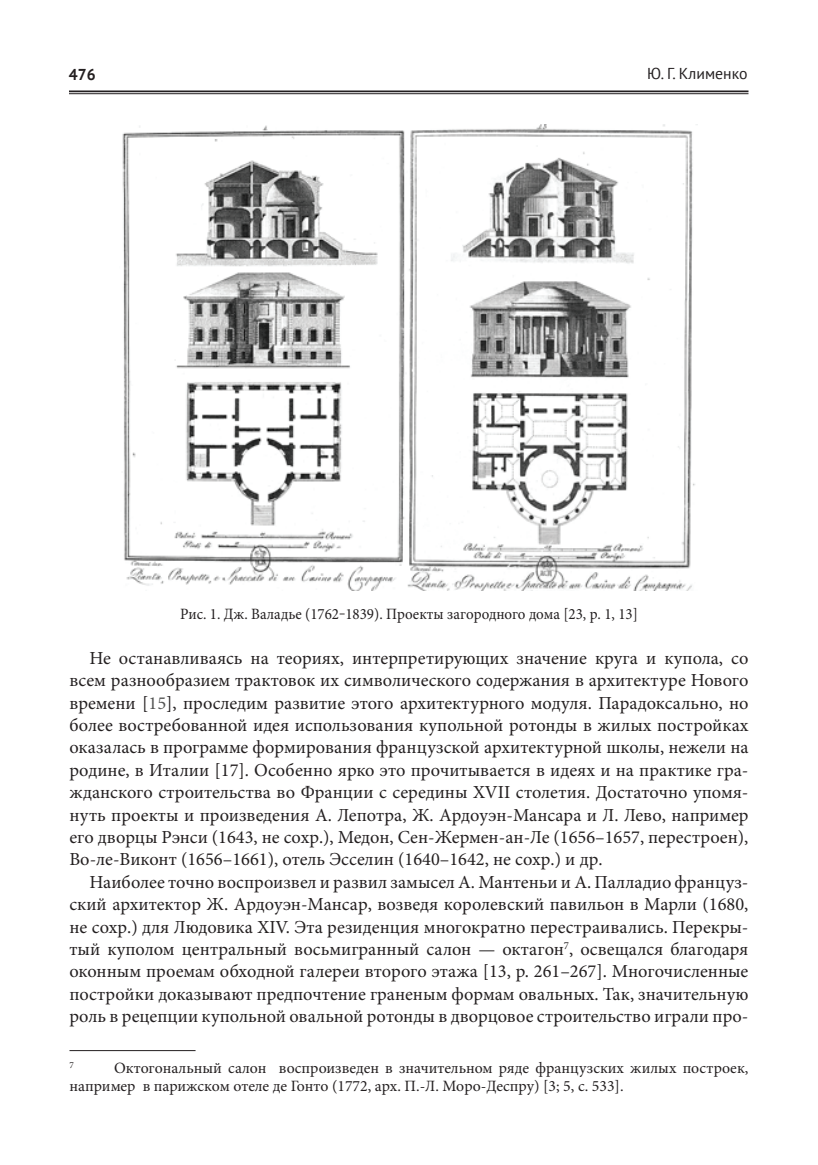
<style>
.page{position:relative;width:818px;height:1165px;background:#fff}
.page>*{position:absolute;margin:0;border:0;box-sizing:border-box;transform-origin:0 0}
.t1{font:18.38px/22.4px "Minion Pro";color:#231f20;text-align:justify}
.t2{font:15.75px/17.5px "Minion Pro";color:#231f20}
.t3{font:15.75px "Minion Pro";color:#231f20;scale:.95 1}
.t4{font:15.75px "PT Sans";color:#231f20}
.t5{font:700 15.75px "PT Sans";color:#231f20}
.t6{font:9.1px "Minion Pro";color:#231f20}
.s1{color:#535453}
</style>
<div class="page">
<hr style="left:69px;top:90px;width:679px;height:2px;background:#231f20">
<hr style="left:69px;top:93px;width:679px;height:1px;background:#231f20">
<img style="left:122px;top:124px;width:575px;height:466px">
<hr style="left:69px;top:1050px;width:126px;height:1px;background:#231f20">
<p class="t5" style="left:69px;top:64px;width:28px">476</p>
<p class="t4" style="left:647px;top:63px;width:102px">Ю. Г. Клименко</p>
<p class="t3" style="left:180px;top:603px;width:483px">Рис. 1. Дж. Валадье (1762‒1839). Проекты загородного дома [23, р. 1, 13]</p>
<p class="t1" style="left:69px;top:647px;width:680px;text-indent:20px">Не останавливаясь на теориях, интерпретирующих значение круга и купола, со всем разнообразием трактовок их символического содержания в архитектуре Нового времени [<span class="s1">15</span>], проследим развитие этого архитектурного модуля. Парадоксально, но более востребованной идея использования купольной ротонды в жилых постройках оказалась в программе формирования французской архитектурной школы, нежели на родине, в Италии [17]. Особенно ярко это прочитывается в идеях и на практике гра&shy;жданского строительства во Франции с середины XVII столетия. Достаточно упомя&shy;нуть проекты и произведения А. Лепотра, Ж. Ардоуэн-Мансара и Л. Лево, например его дворцы Рэнси (1643, не сохр.), Медон, Сен-Жермен-ан-Ле (1656–1657, перестроен), Во-ле-Виконт (1656–1661), отель Эсселин (1640–1642, не сохр.) и др.</p>
<p class="t1" style="left:69px;top:871px;width:680px;text-indent:20px">Наиболее точно воспроизвел и развил замысел А. Мантеньи и А. Палладио француз&shy;ский архитектор Ж. Ардоуэн-Мансар, возведя королевский павильон в Марли (1680, не сохр.) для Людовика XIV. Эта резиденция многократно перестраивались. Перекры&shy;тый куполом центральный восьмигранный салон — октагон<sup>7</sup>, освещался благодаря оконным проемам обходной галереи второго этажа [13, p. 261–267]. Многочисленные постройки доказывают предпочтение граненым формам овальных. Так, значительную роль в рецепции купольной овальной ротонды в дворцовое строительство играли про-</p>
<p class="t6" style="left:69px;top:1059px;width:6px">7</p>
<p class="t2" style="left:69px;top:1059px;width:680px;text-indent:45px">Октогональный салон воспроизведен в значительном ряде французских жилых построек, например в парижском отеле де Гонто (1772, арх. П.-Л. Моро-Деспру) [3; 5, c. 533].</p>
</div>
